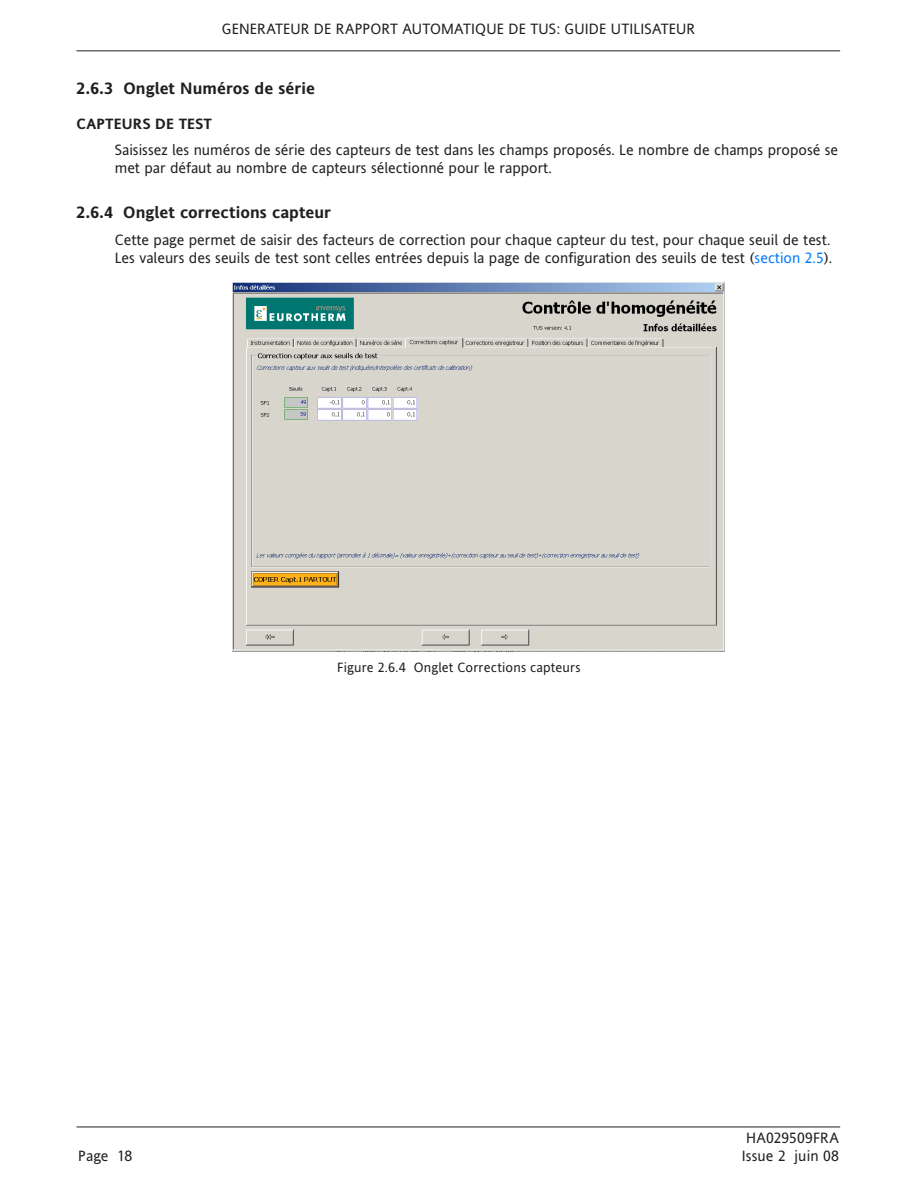
<style>
.page{position:relative;width:918px;height:1188px;background:#fff}
.page>*{position:absolute;margin:0;border:0;box-sizing:border-box;transform-origin:0 0}
.t1{font:700 16.5px "Invensys Andale";letter-spacing:.005em;color:#231f20}
.t2{font:15px/18px "Invensys Andale";color:#231f20}
.t3{font:700 15px "Invensys Andale";color:#231f20}
.t4{font:13.5px "Invensys Andale";letter-spacing:.01em;color:#231f20}
.s1{color:#007bff}
</style>
<div class="page">
<hr style="left:77px;top:51px;width:763px;height:1px;background:#231f20">
<hr style="left:77px;top:1127px;width:763px;height:1px;background:#231f20">
<img style="left:232px;top:283px;width:492px;height:368px">
<p class="t2" style="left:222px;top:20px;width:124px">GENERATEUR de rapp</p>
<p class="t2" style="left:370px;top:20px;width:326px">ort automatique de TUS: GUIDE UTILISATEUR</p>
<p class="t1" style="left:77px;top:79px;width:240px">2.6.3 Onglet Numéros de série</p>
<p class="t3" style="left:77px;top:115px;width:11px">Capteurs</p>
<p class="t3" style="left:155px;top:115px;width:41px">de Test</p>
<p class="t2" style="left:115px;top:141px;width:725px">Saisissez les numéros de série des capteurs de test dans les champs proposés. Le nombre de champs proposé se met par défaut au nombre de capteurs sélectionné pour le rapport.</p>
<p class="t1" style="left:77px;top:203px;width:256px">2.6.4 Onglet corrections capteur</p>
<p class="t2" style="left:115px;top:231px;width:719px">Cette page permet de saisir des facteurs de correction pour chaque capteur du test, pour chaque seuil de test.<br>Les valeurs des seuils de test sont celles entrées depuis la page de configuration des seuils de test (<span class="s1">section 2.5</span>).</p>
<p class="t4" style="left:337px;top:660px;width:245px">Figure 2.6.4 Onglet Corrections capteurs</p>
<p class="t2" style="left:746px;top:1129px;width:94px">HA029509FRA</p>
<p class="t2" style="left:78px;top:1147px;width:56px">Page 18</p>
<p class="t2" style="left:742px;top:1147px;width:99px">Issue 2 juin 08</p>
</div>
